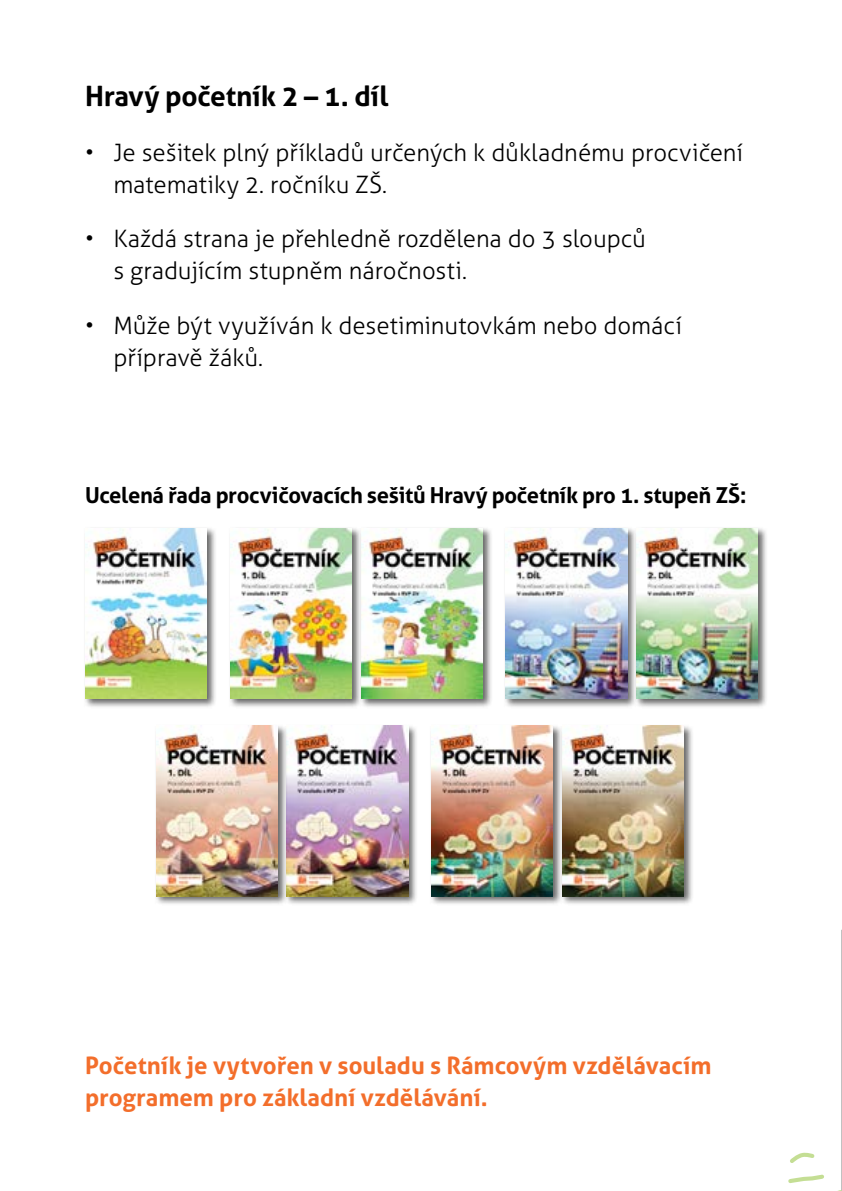
<style>
.page{position:relative;width:842px;height:1191px;background:#fff}
.page>*{position:absolute;margin:0;border:0;box-sizing:border-box;transform-origin:0 0}
.t1{font:700 28px "Aller";letter-spacing:-.01em;color:#000}
.t2{font:300 24px/32px "Aller";letter-spacing:-.005em;color:#000}
.t3{font:700 24px/32px "Aller";color:#f36e2b}
.t4{font:700 22px "Aller";letter-spacing:-.015em;color:#000}
</style>
<div class="page">
<svg style="left:788px;top:929px;width:54px;height:262px"></svg>
<hr style="left:841px;top:1032px;width:1px;height:74px;background:#fff">
<div style="left:83px;top:526px;width:134px;height:182px;background:#000;opacity:.6"></div>
<img style="left:85px;top:528px;width:121px;height:170px">
<div style="left:359px;top:526px;width:134px;height:182px;background:#000;opacity:.6"></div>
<img style="left:362px;top:528px;width:120px;height:170px">
<div style="left:284px;top:723px;width:134px;height:183px;background:#000;opacity:.6"></div>
<img style="left:288px;top:726px;width:120px;height:170px">
<div style="left:634px;top:526px;width:134px;height:182px;background:#000;opacity:.6"></div>
<img style="left:637px;top:528px;width:121px;height:170px">
<div style="left:560px;top:723px;width:134px;height:183px;background:#000;opacity:.6"></div>
<img style="left:563px;top:726px;width:120px;height:170px">
<div style="left:228px;top:526px;width:134px;height:182px;background:#000;opacity:.6"></div>
<img style="left:230px;top:528px;width:122px;height:170px">
<div style="left:154px;top:723px;width:134px;height:183px;background:#000;opacity:.6"></div>
<img style="left:156px;top:726px;width:121px;height:170px">
<div style="left:503px;top:526px;width:134px;height:182px;background:#000;opacity:.6"></div>
<img style="left:506px;top:528px;width:121px;height:170px">
<div style="left:429px;top:723px;width:134px;height:183px;background:#000;opacity:.6"></div>
<img style="left:431px;top:726px;width:122px;height:170px">
<p class="t1" style="left:85px;top:79px;width:305px">Hravý početník 2 – 1. díl</p>
<p class="t2" style="left:113px;top:136px;width:631px;text-indent:-28px">• Je sešitek plný příkladů určených k důkladnému procvičení matematiky 2. ročníku ZŠ.</p>
<p class="t2" style="left:113px;top:223px;width:534px;text-indent:-28px">• Každá strana je přehledně rozdělena do 3 sloupců s gradujícím stupněm náročnosti.</p>
<p class="t2" style="left:113px;top:309px;width:570px;text-indent:-28px">• Může být využíván k desetiminutovkám nebo domácí přípravě žáků.</p>
<p class="t4" style="left:85px;top:482px;width:663px">Ucelená řada procvičovacích sešitů Hravý početník pro 1. stupeň ZŠ:</p>
<p class="t3" style="left:85px;top:1049px;width:628px">Početník je vytvořen v souladu s Rámcovým vzdělávacím programem pro základní vzdělávání.</p>
</div>
